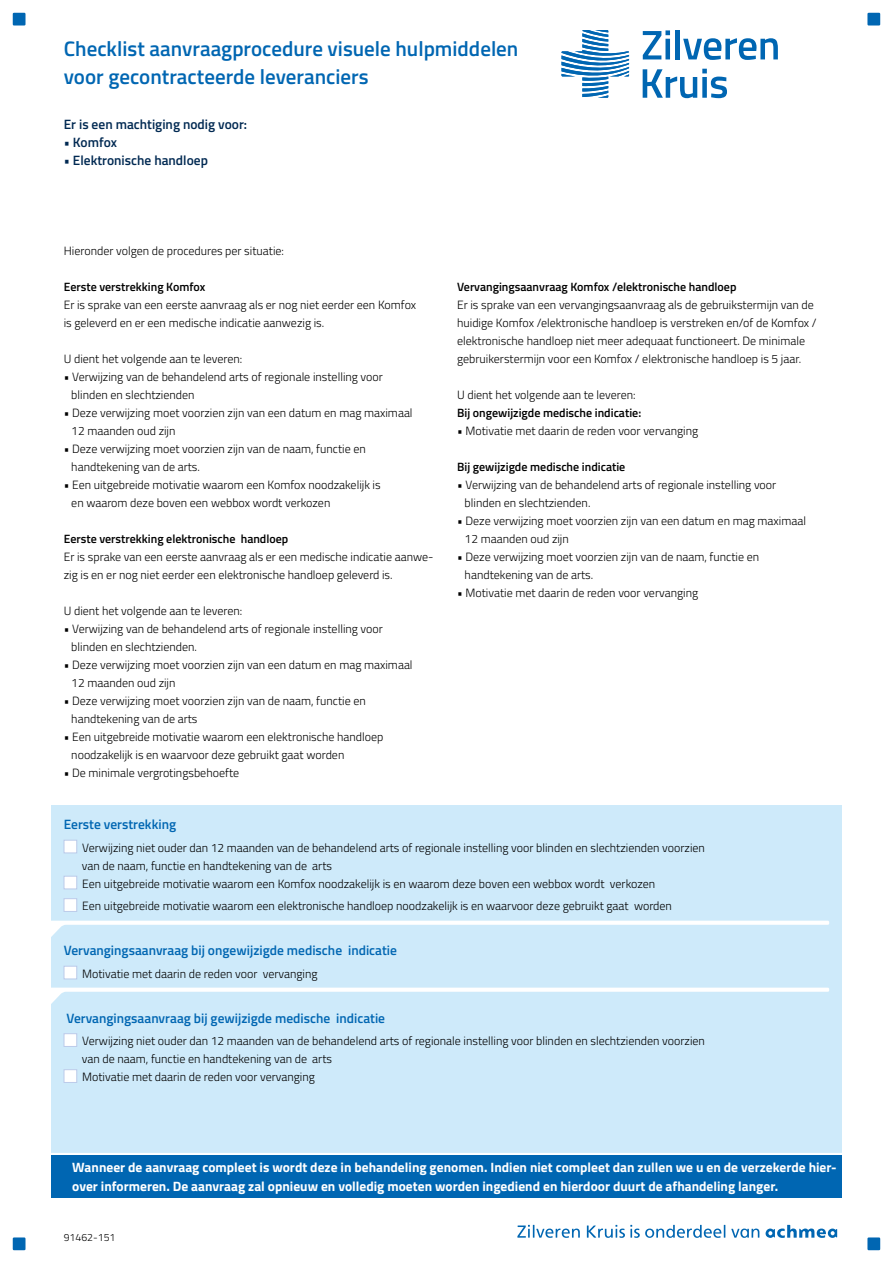
<style>
.page{position:relative;width:893px;height:1263px;background:#fff}
.page>*{position:absolute;margin:0;border:0;box-sizing:border-box;transform-origin:0 0}
.t1{font:600 21px/28.5px "Titillium Web";color:#0066b2}
.t2{font:700 13.5px/19.5px "Titillium Web";color:#fff}
.t3{font:600 13.5px "Titillium Web";color:#0066b2}
.t4{font:600 13.5px "Titillium Web";color:#002952}
.t5{font:300 12px/18px "Titillium Web";color:#000}
.t6{font:600 12px "Titillium Web";color:#000}
.t7{font:300 10.5px "Titillium Web";color:#000}
</style>
<div class="page">
<div style="left:51px;top:805px;width:791px;height:359px;background:#ceeafa"></div>
<div style="left:13px;top:13px;width:13px;height:13px;background:#0066b2"></div>
<div style="left:867px;top:13px;width:13px;height:13px;background:#0066b2"></div>
<svg style="left:643px;top:30px;width:27px;height:29px"></svg>
<div style="left:675px;top:30px;width:5px;height:29px;background:#0066b2"></div>
<svg style="left:683px;top:38px;width:95px;height:22px"></svg>
<svg style="left:643px;top:69px;width:84px;height:29px"></svg>
<svg style="left:561px;top:30px;width:68px;height:68px"></svg>
<div style="left:64px;top:840px;width:13px;height:13px;background:#fff;border:1px solid #bccbea"></div>
<div style="left:64px;top:876px;width:13px;height:13px;background:#fff;border:1px solid #bccbea"></div>
<div style="left:64px;top:898px;width:13px;height:14px;background:#fff;border:1px solid #bccbea"></div>
<div style="left:64px;top:966px;width:13px;height:13px;background:#fff;border:1px solid #bccbea"></div>
<div style="left:64px;top:1033px;width:13px;height:14px;background:#fff;border:1px solid #bccbea"></div>
<div style="left:64px;top:1069px;width:13px;height:14px;background:#fff;border:1px solid #bccbea"></div>
<div style="left:867px;top:1237px;width:13px;height:13px;background:#0066b2"></div>
<div style="left:13px;top:1237px;width:13px;height:13px;background:#0066b2"></div>
<svg style="left:51px;top:921px;width:778px;height:16px"></svg>
<svg style="left:51px;top:988px;width:778px;height:16px"></svg>
<hr style="left:45px;top:1153px;width:818px;height:2px;background:#fff">
<div style="left:51px;top:1155px;width:791px;height:43px;background:#0066b2"></div>
<svg style="left:765px;top:1225px;width:72px;height:13px"></svg>
<svg style="left:731px;top:1228px;width:28px;height:10px"></svg>
<svg style="left:517px;top:1225px;width:63px;height:13px"></svg>
<svg style="left:587px;top:1225px;width:138px;height:13px"></svg>
<h1 class="t1" style="left:64px;top:33px;width:456px">Checklist aanvraagprocedure visuele hulpmiddelen voor gecontracteerde leveranciers</h1>
<p class="t4" style="left:64px;top:114px;width:185px">Er is een machtiging nodig voor:</p>
<p class="t4" style="left:64px;top:132px;width:55px">• Komfox</p>
<p class="t4" style="left:64px;top:150px;width:146px">• Elektronische handloep</p>
<p class="t5" style="left:64px;top:241px;width:222px">Hieronder volgen de procedures per situatie:</p>
<p class="t6" style="left:64px;top:278px;width:143px">Eerste verstrekking Komfox</p>
<p class="t5" style="left:64px;top:295px;width:354px">Er is sprake van een eerste aanvraag als er nog niet eerder een Komfox is geleverd en er een medische indicatie aanwezig is.</p>
<p class="t5" style="left:64px;top:349px;width:180px">U dient het volgende aan te leveren:</p>
<p class="t5" style="left:71px;top:367px;width:313px;text-indent:-8px">• Verwijzing van de behandelend arts of regionale instelling voor blinden en slechtzienden</p>
<p class="t5" style="left:71px;top:403px;width:343px;text-indent:-8px">• Deze verwijzing moet voorzien zijn van een datum en mag maximaal<br>12 maanden oud zijn</p>
<p class="t5" style="left:71px;top:439px;width:296px;text-indent:-8px">• Deze verwijzing moet voorzien zijn van de naam, functie en handtekening van de arts.</p>
<p class="t5" style="left:71px;top:475px;width:311px;text-indent:-8px">• Een uitgebreide motivatie waarom een Komfox noodzakelijk is en waarom deze boven een webbox wordt verkozen</p>
<p class="t6" style="left:64px;top:530px;width:226px">Eerste verstrekking elektronische handloep</p>
<p class="t5" style="left:64px;top:547px;width:371px">Er is sprake van een eerste aanvraag als er een medische indicatie aanwe&shy;zig is en er nog niet eerder een elektronische handloep geleverd is.</p>
<p class="t5" style="left:64px;top:601px;width:180px">U dient het volgende aan te leveren:</p>
<p class="t5" style="left:71px;top:619px;width:313px;text-indent:-8px">• Verwijzing van de behandelend arts of regionale instelling voor blinden en slechtzienden.</p>
<p class="t5" style="left:71px;top:655px;width:343px;text-indent:-8px">• Deze verwijzing moet voorzien zijn van een datum en mag maximaal<br>12 maanden oud zijn</p>
<p class="t5" style="left:71px;top:691px;width:296px;text-indent:-8px">• Deze verwijzing moet voorzien zijn van de naam, functie en handtekening van de arts</p>
<p class="t5" style="left:71px;top:727px;width:314px;text-indent:-8px">• Een uitgebreide motivatie waarom een elektronische handloep noodzakelijk is en waarvoor deze gebruikt gaat worden</p>
<p class="t5" style="left:64px;top:763px;width:177px">• De minimale vergrotingsbehoefte</p>
<p class="t6" style="left:457px;top:278px;width:281px">Vervangingsaanvraag Komfox /elektronische handloep</p>
<p class="t5" style="left:457px;top:295px;width:361px">Er is sprake van een vervangingsaanvraag als de gebruikstermijn van de huidige Komfox /elektronische handloep is verstreken en/of de Komfox / elektronische handloep niet meer adequaat functioneert. De minimale gebruikerstermijn voor een Komfox / elektronische handloep is 5 jaar.</p>
<p class="t5" style="left:457px;top:385px;width:180px">U dient het volgende aan te leveren:</p>
<p class="t6" style="left:457px;top:404px;width:186px">Bij ongewijzigde medische indicatie:</p>
<p class="t5" style="left:457px;top:421px;width:243px">• Motivatie met daarin de reden voor vervanging</p>
<p class="t6" style="left:457px;top:458px;width:170px">Bij gewijzigde medische indicatie</p>
<p class="t5" style="left:465px;top:475px;width:313px;text-indent:-8px">• Verwijzing van de behandelend arts of regionale instelling voor blinden en slechtzienden.</p>
<p class="t5" style="left:465px;top:511px;width:343px;text-indent:-8px">• Deze verwijzing moet voorzien zijn van een datum en mag maximaal<br>12 maanden oud zijn</p>
<p class="t5" style="left:465px;top:547px;width:296px;text-indent:-8px">• Deze verwijzing moet voorzien zijn van de naam, functie en handtekening van de arts.</p>
<p class="t5" style="left:457px;top:583px;width:243px">• Motivatie met daarin de reden voor vervanging</p>
<p class="t3" style="left:64px;top:814px;width:114px">Eerste verstrekking</p>
<p class="t5" style="left:82px;top:838px;width:625px">Verwijzing niet ouder dan 12 maanden van de behandelend arts of regionale instelling voor blinden en slechtzienden voorzien van de naam, functie en handtekening van de arts<br>Een uitgebreide motivatie waarom een Komfox noodzakelijk is en waarom deze boven een webbox wordt verkozen</p>
<p class="t5" style="left:82px;top:896px;width:591px">Een uitgebreide motivatie waarom een elektronische handloep noodzakelijk is en waarvoor deze gebruikt gaat worden</p>
<p class="t3" style="left:64px;top:940px;width:335px">Vervangingsaanvraag bij ongewijzigde medische indicatie</p>
<p class="t5" style="left:82px;top:964px;width:237px">Motivatie met daarin de reden voor vervanging</p>
<p class="t3" style="left:66px;top:1008px;width:320px">Vervangingsaanvraag bij gewijzigde medische indicatie</p>
<p class="t5" style="left:82px;top:1031px;width:625px">Verwijzing niet ouder dan 12 maanden van de behandelend arts of regionale instelling voor blinden en slechtzienden voorzien van de naam, functie en handtekening van de arts<br>Motivatie met daarin de reden voor vervanging</p>
<p class="t2" style="left:72px;top:1156px;width:766px">Wanneer de aanvraag compleet is wordt deze in behandeling genomen. Indien niet compleet dan zullen we u en de verzekerde hier&shy;over informeren. De aanvraag zal opnieuw en volledig moeten worden ingediend en hierdoor duurt de afhandeling langer.</p>
<p class="t7" style="left:64px;top:1229px;width:53px">91462-151</p>
</div>
